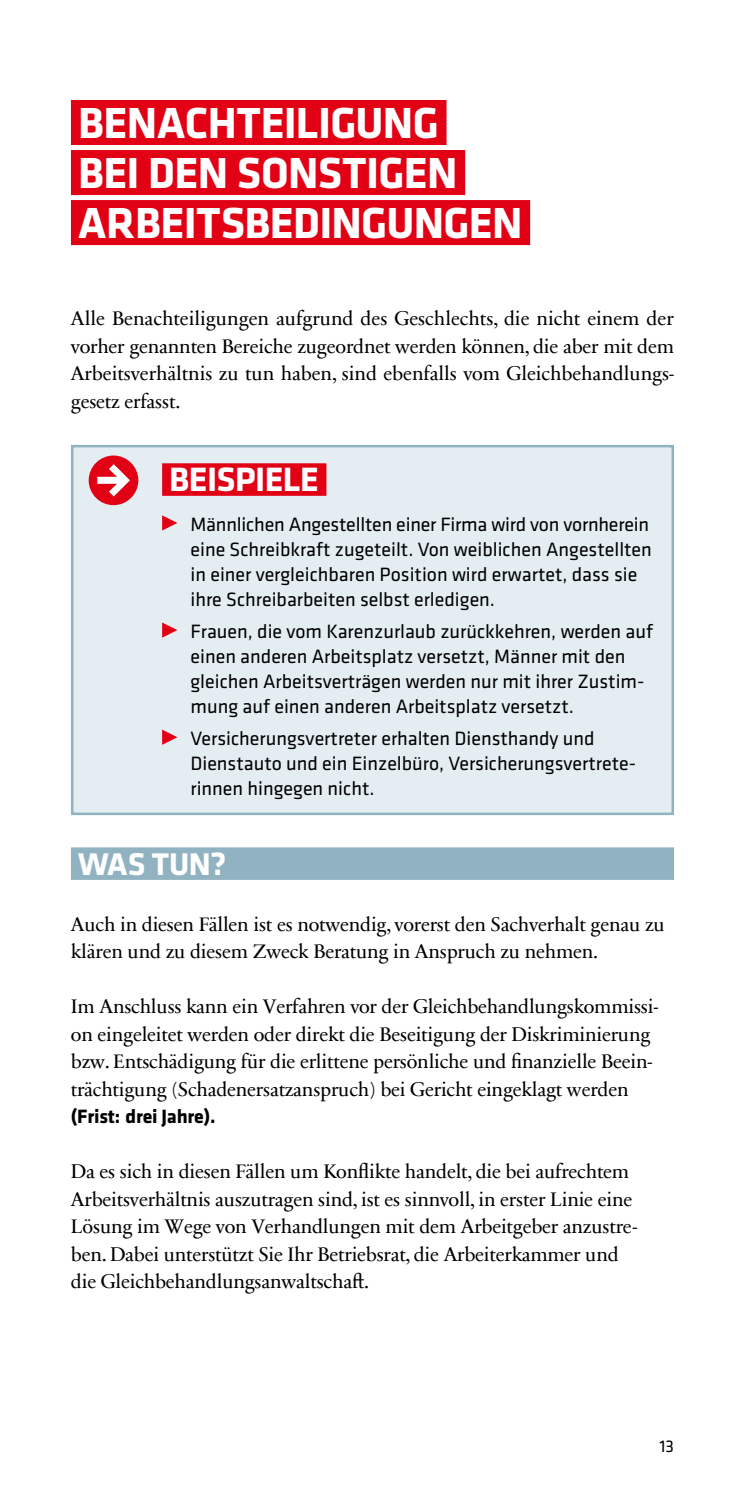
<style>
.page{position:relative;width:745px;height:1489px;background:#fff}
.page>*{position:absolute;margin:0;border:0;box-sizing:border-box;transform-origin:0 0}
.t1{font:700 45px/50px "Klavika Basic";letter-spacing:-.015em;color:#fff}
.t2{font:700 35px "Klavika Basic";letter-spacing:-.015em;color:#fff}
.t3{font:700 32.5px "Klavika Basic";letter-spacing:-.005em;color:#fff}
.t4{font:20px/27.5px "Sabon Next Com";letter-spacing:-.01em;color:#000}
.t5{font:20px/25px "Klavika Basic";color:#000}
.t6{font:700 20px "Klavika Basic";letter-spacing:-.01em;color:#000}
.t7{font:17.5px "Klavika Basic";color:#000}
</style>
<div class="page">
<div style="left:72px;top:446px;width:600px;height:367px;background:#e4edf1"></div>
<div style="left:162px;top:463px;width:164px;height:33px;background:#e20015"></div>
<svg style="left:162px;top:515px;width:15px;height:15px"></svg>
<svg style="left:162px;top:622px;width:15px;height:15px"></svg>
<svg style="left:162px;top:729px;width:15px;height:15px"></svg>
<div style="left:71px;top:445px;width:602px;height:370px;border:2px solid #91b2c1"></div>
<div style="left:89px;top:455px;width:49px;height:50px;background:#e20015;border-radius:50%"></div>
<svg style="left:97px;top:464px;width:33px;height:32px"></svg>
<div style="left:71px;top:100px;width:375px;height:45px;background:#e20015"></div>
<div style="left:71px;top:150px;width:394px;height:45px;background:#e20015"></div>
<div style="left:71px;top:200px;width:459px;height:45px;background:#e20015"></div>
<div style="left:71px;top:847px;width:602px;height:32px;background:#91b2c1"></div>
<h1 class="t1" style="left:78px;top:96px;width:445px">BENACHTEILIGUNG<br>BEI DEN SONSTIGEN<br>ARBEITSBEDINGUNGEN</h1>
<p class="t4" style="left:71px;top:304px;width:604px;text-align:justify">Alle Benachteiligungen aufgrund des Geschlechts, die nicht einem der vorher genannten Bereiche zugeordnet werden können, die aber mit dem Arbeitsverhältnis zu tun haben, sind ebenfalls vom Gleichbehandlungs&shy;gesetz erfasst.</p>
<h2 class="t2" style="left:169px;top:454px;width:151px">BEISPIELE</h2>
<p class="t5" style="left:190px;top:511px;width:462px">Männlichen Angestellten einer Firma wird von vornherein eine Schreibkraft zugeteilt. Von weiblichen Angestellten in einer vergleichbaren Position wird erwartet, dass sie ihre Schreibarbeiten selbst erledigen.</p>
<p class="t5" style="left:190px;top:618px;width:464px">Frauen, die vom Karenzurlaub zurückkehren, werden auf einen anderen Arbeitsplatz versetzt, Männer mit den gleichen Arbeitsverträgen werden nur mit ihrer Zustim&shy;mung auf einen anderen Arbeitsplatz versetzt.</p>
<p class="t5" style="left:190px;top:725px;width:447px">Versicherungsvertreter erhalten Diensthandy und<br>Dienstauto und ein Einzelbüro, Versicherungsvertrete&shy;rinnen hingegen nicht.</p>
<h3 class="t3" style="left:78px;top:841px;width:150px">WAS TUN?</h3>
<p class="t4" style="left:71px;top:909px;width:595px">Auch in diesen Fällen ist es notwendig, vorerst den Sachverhalt genau zu klären und zu diesem Zweck Beratung in Anspruch zu nehmen.</p>
<p class="t4" style="left:71px;top:991px;width:588px">Im Anschluss kann ein Verfahren vor der Gleichbehandlungskommissi&shy;on eingeleitet werden oder direkt die Beseitigung der Diskriminierung bzw. Entschädigung für die erlittene persönliche und finanzielle Beein&shy;trächtigung (Schadenersatzanspruch) bei Gericht eingeklagt werden</p>
<p class="t6" style="left:71px;top:1101px;width:146px">(Frist: drei Jahre).</p>
<p class="t4" style="left:71px;top:1156px;width:567px">Da es sich in diesen Fällen um Konflikte handelt, die bei aufrechtem Arbeitsverhältnis auszutragen sind, ist es sinnvoll, in erster Linie eine Lösung im Wege von Verhandlungen mit dem Arbeitgeber anzustre&shy;ben. Dabei unterstützt Sie Ihr Betriebsrat, die Arbeiterkammer und die Gleichbehandlungsanwaltschaft.</p>
<p class="t7" style="left:659px;top:1434px;width:16px">13</p>
</div>
